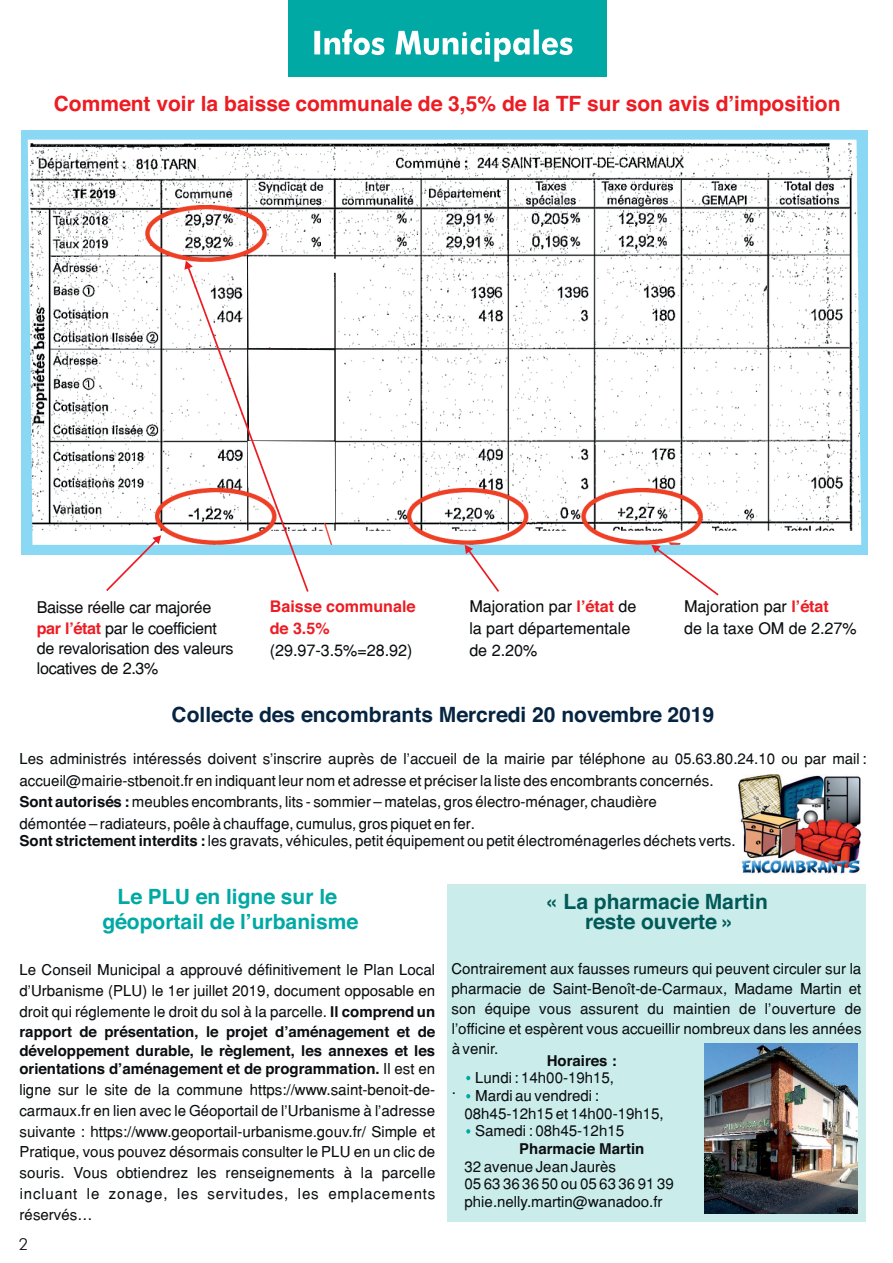
<style>
.page{position:relative;width:893px;height:1263px;background:#fff}
.page>*{position:absolute;margin:0;border:0;box-sizing:border-box;transform-origin:0 0}
.t1{font:700 21px "Helvetica";color:#ed1c23}
.t2{font:700 21px "Helvetica";color:#062441}
.t3{font:700 21px/25.3px "Helvetica";color:#00a9a4;text-align:center}
.t4{font:700 21px/20px "Helvetica";color:#015a58;text-align:center}
.t5{font:300 16.5px "Futura BT";color:#0b0e10}
.t6{font:16.05px/20.2px "Helvetica";letter-spacing:-.02em;color:#0b0e10}
.t7{font:16.05px/22.2px "Helvetica";color:#0b0e10}
.t8{font:700 16.05px/21.8px "Helvetica";color:#ed1c23}
.t9{font:15px/21px "Helvetica";color:#0b0e10;text-align:justify}
.t10{font:700 15px/18.1px "Helvetica";color:#0b0e10}
.s1{font-weight:700;color:#ed1c23}
.s2{font-weight:700}
.s3{font-weight:400}
</style>
<div class="page">
<div style="left:21px;top:130px;width:847px;height:425px;background:#8ad8f4"></div>
<div style="left:288px;top:0;width:319px;height:76px;background:#00a9a4"></div>
<svg style="left:314px;top:29px;width:258px;height:33px"></svg>
<img style="left:28px;top:140px;width:833px;height:405px">
<svg style="left:106px;top:535px;width:55px;height:56px"></svg>
<svg style="left:651px;top:545px;width:68px;height:50px"></svg>
<svg style="left:465px;top:545px;width:34px;height:47px"></svg>
<img style="left:739px;top:774px;width:123px;height:100px">
<div style="left:447px;top:884px;width:419px;height:337px;background:#caedec"></div>
<img style="left:704px;top:1044px;width:154px;height:169px">
<svg style="left:466px;top:1076px;width:4px;height:4px"></svg>
<svg style="left:466px;top:1094px;width:4px;height:4px"></svg>
<svg style="left:466px;top:1129px;width:4px;height:4px"></svg>
<svg style="left:184px;top:255px;width:152px;height:337px;background:#f1eded"></svg>
<h1 class="t1" style="left:54px;top:86px;width:788px">Comment voir la baisse communale de 3,5% de la TF sur son avis d’imposition</h1>
<p class="t6" style="left:37px;top:597px;width:198px">Baisse réelle car majorée <span class="s1">par l’état</span> par le coefficient de revalorisation des valeurs locatives de 2.3%</p>
<p class="t8" style="left:270px;top:596px;width:147px">Baisse communale de 3.5%</p>
<p class="t6" style="left:270px;top:640px;width:144px">(29.97-3.5%=28.92)</p>
<p class="t7" style="left:469px;top:595px;width:169px">Majoration par <span class="s1">l’état</span> de la part départementale de 2.20%</p>
<p class="t7" style="left:684px;top:595px;width:174px">Majoration par <span class="s1">l’état<br></span>de la taxe OM de 2.27%</p>
<h1 class="t2" style="left:172px;top:698px;width:544px">Collecte des encombrants Mercredi 20 novembre 2019</h1>
<p class="t9" style="left:19px;top:748px;width:849px;line-height:21.5px;text-align:left">Les administrés intéressés doivent s'inscrire auprès de l'accueil de la mairie par téléphone au 05.63.80.24.10 ou par mail : accueil@mairie-stbenoit.fr en indiquant leur nom et adresse et préciser la liste des encombrants concernés.<br><span class="s2">Sont autorisés :</span> meubles encombrants, lits - sommier – matelas, gros électro-ménager, chaudière<br>démontée – radiateurs, poêle à chauffage, cumulus, gros piquet en fer.</p>
<p class="t9" style="left:20px;top:830px;width:717px"><span class="s2">Sont strictement interdits :</span> les gravats, véhicules, petit équipement ou petit électroménagerles déchets verts.</p>
<h1 class="t3" style="left:102px;top:884px;width:258px">Le PLU en ligne sur le géoportail de l’urbanisme</h1>
<p class="t9" style="left:19px;top:959px;width:418px">Le Conseil Municipal a approuvé définitivement le Plan Local d’Urbanisme (PLU) le 1er juillet 2019, document opposable en droit qui réglemente le droit du sol à la parcelle. <span class="s2">Il comprend un rapport de présentation, le projet d’aménagement et de</span></p>
<p class="t10" style="left:19px;top:1041px;width:417px">développement durable, le règlement, les annexes et les orientations d’aménagement et de programmation. <span class="s3">Il est en</span></p>
<p class="t9" style="left:19px;top:1079px;width:418px">ligne sur le site de la commune https://www.saint-benoit-de&shy;carmaux.fr en lien avec le Géoportail de l’Urbanisme à l’adresse suivante : https://www.geoportail-urbanisme.gouv.fr/ Simple et Pratique, vous pouvez désormais consulter le PLU en un clic de souris. Vous obtiendrez les renseignements à la parcelle incluant le zonage, les servitudes, les emplacements réservés…</p>
<h1 class="t4" style="left:546px;top:892px;width:223px">« La pharmacie Martin reste ouverte »</h1>
<p class="t9" style="left:451px;top:959px;width:412px;line-height:20px">Contrairement aux fausses rumeurs qui peuvent circuler sur la pharmacie de Saint-Benoît-de-Carmaux, Madame Martin et son équipe vous assurent du maintien de l’ouverture de l’officine et espèrent vous accueillir nombreux dans les années à venir.</p>
<p class="t9" style="left:452px;top:1078px;width:6px">.</p>
<p class="t10" style="left:547px;top:1051px;width:72px">Horaires :</p>
<p class="t9" style="left:475px;top:1067px;width:140px">Lundi : 14h00-19h15,</p>
<p class="t9" style="left:475px;top:1085px;width:125px">Mardi au vendredi :</p>
<p class="t9" style="left:464px;top:1102px;width:201px">08h45-12h15 et 14h00-19h15,</p>
<p class="t9" style="left:475px;top:1120px;width:150px">Samedi : 08h45-12h15</p>
<p class="t10" style="left:519px;top:1140px;width:127px">Pharmacie Martin</p>
<p class="t9" style="left:464px;top:1157px;width:211px;line-height:17.7px;text-align:left">32 avenue Jean Jaurès<br>05 63 36 36 50 ou 05 63 36 91 39 phie.nelly.martin@wanadoo.fr</p>
<p class="t5" style="left:19px;top:1234px;width:11px">2</p>
</div>
